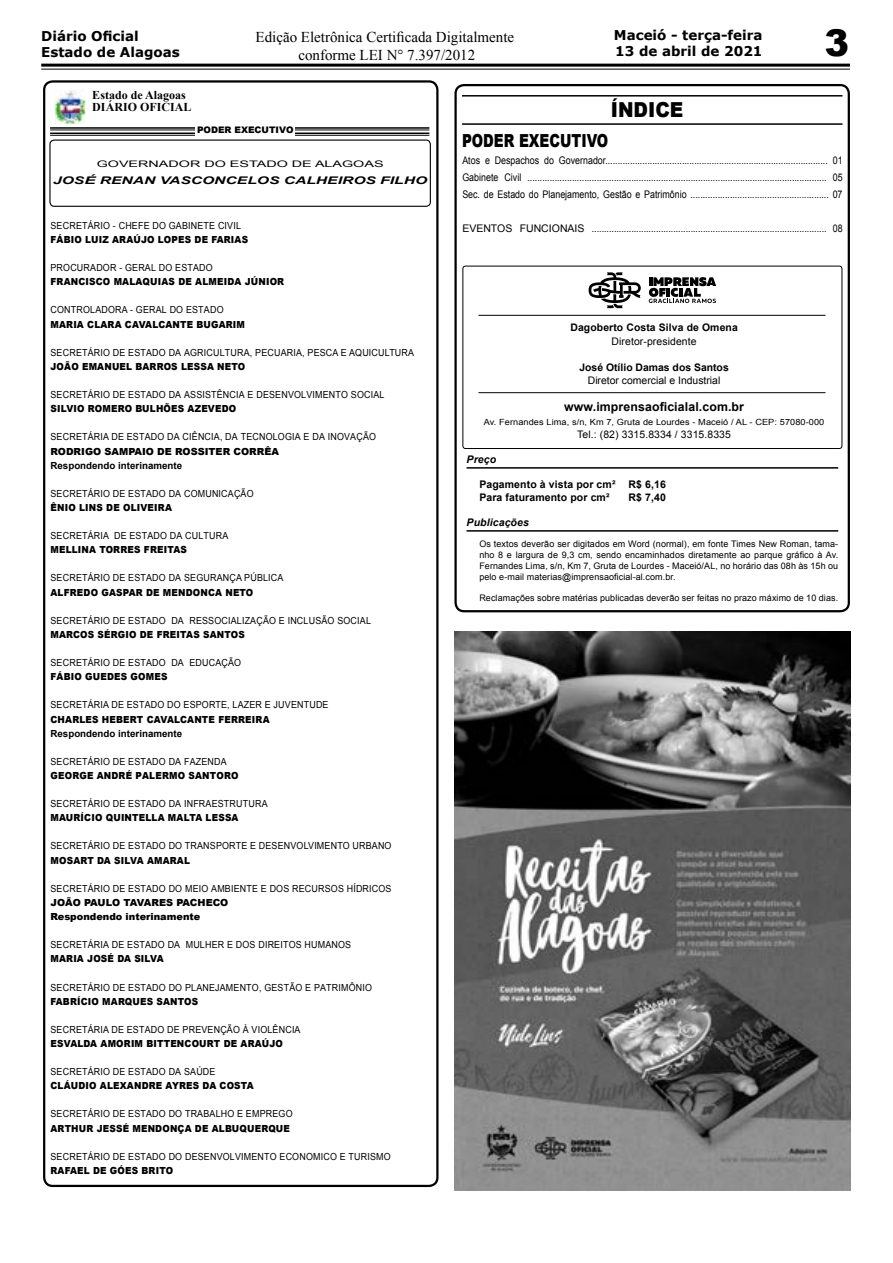
<style>
.page{position:relative;width:893px;height:1263px;background:#fff}
.page>*{position:absolute;margin:0;border:0;box-sizing:border-box;transform-origin:0 0}
.t1{font:900 36.9px "Arial";color:#000}
.t2{font:900 20.7px "Arial";color:#000;scale:.9 1}
.t3{font:900 18px "Arial";color:#000;scale:.76 1}
.t4{font:15px/18px "Times New Roman";color:#000;text-align:center}
.t5{font:700 13.5px/16.2px "Verdana";color:#000}
.t6{font:700 12.3px "Arial";letter-spacing:.01em;color:#000}
.t7{font:700 12px/12px "Times New Roman";color:#000}
.t8{font:10.5px/16.8px "Arial";color:#000;text-align:justify;scale:.85 1}
.t9{font:10.5px "Arial";color:#000}
.t10{font:700 10.5px/12.6px "Arial";letter-spacing:.01em;color:#000}
.t11{font:italic 700 10.5px "Arial";color:#000;scale:1.49 1}
.t12{font:italic 700 10.5px "Arial";color:#000}
.t13{font:10.35px "Arial";letter-spacing:.01em;color:#000}
.t14{font:700 10.35px "Arial";letter-spacing:.01em;color:#000}
.t15{font:9.75px "Arial";letter-spacing:.02em;color:#000;scale:.91 1}
.t16{font:900 9.75px "Arial";letter-spacing:.02em;color:#000;scale:.91 1}
.t17{font:900 9.75px/14.1px "Arial";color:#000}
.t18{font:700 9.75px "Arial";color:#000}
.t19{font:9px/10.8px "Arial";letter-spacing:.01em;color:#000;text-align:justify}
.t20{font:9px "Arial";letter-spacing:.01em;color:#000;scale:1.59 1}
.t21{font:900 9px "Arial";color:#000}
.t22{font:8.55px "Arial";letter-spacing:.01em;color:#000;scale:1.08 1}
</style>
<div class="page">
<hr style="left:41px;top:64px;width:808px;height:3px;background:#000">
<hr style="left:41px;top:69px;width:808px;height:1px;background:#000">
<div style="left:43px;top:80px;width:395px;height:1107px;border:2px solid #000;border-radius:9px"></div>
<div style="left:49px;top:140px;width:382px;height:67px;border:1px solid #000;border-radius:4px"></div>
<hr style="left:50px;top:127px;width:379px;height:2px;background:#000">
<hr style="left:50px;top:130px;width:379px;height:1px;background:#000">
<hr style="left:50px;top:133px;width:379px;height:1px;background:#000">
<hr style="left:50px;top:135px;width:379px;height:1px;background:#000">
<img style="left:54px;top:90px;width:31px;height:34px">
<div style="left:195px;top:124px;width:100px;height:12px;background:#fff"></div>
<div style="left:454px;top:84px;width:396px;height:528px;border:2px solid #000;border-radius:9px"></div>
<hr style="left:462px;top:95px;width:380px;height:2px;background:#000">
<hr style="left:462px;top:123px;width:380px;height:2px;background:#000">
<hr style="left:467px;top:467px;width:371px;height:2px;background:#000">
<hr style="left:467px;top:530px;width:371px;height:2px;background:#000">
<div style="left:462px;top:266px;width:380px;height:183px;border:1px solid #000;border-radius:3px"></div>
<svg style="left:649px;top:277px;width:67px;height:26px"></svg>
<svg style="left:589px;top:272px;width:52px;height:36px"></svg>
<hr style="left:478px;top:315px;width:347px;height:1px;background:#000">
<hr style="left:478px;top:392px;width:347px;height:1px;background:#000">
<img style="left:455px;top:631px;width:395px;height:560px">
<h3 class="t5" style="left:41px;top:28px;width:140px">Diário Oficial<br>Estado de Alagoas</h3>
<h3 class="t4" style="left:256px;top:28px;width:260px">Edição Eletrônica Certificada Digitalmente conforme LEI N° 7.397/2012</h3>
<p class="t7" style="left:92px;top:89px;width:101px">Estado de Alagoas<br>DIÁRIO OFICIAL</p>
<h3 class="t5" style="left:614px;top:27px;width:150px">Maceió - terça-feira<br>13 de abril de 2021</h3>
<h1 class="t1" style="left:825px;top:16px;width:26px">3</h1>
<h2 class="t2" style="left:611px;top:95px;width:82px">ÍNDICE</h2>
<p class="t21" style="left:197px;top:124px;width:98px">PODER EXECUTIVO</p>
<p class="t20" style="left:97px;top:158px;width:182px">GOVERNADOR DO ESTADO DE ALAGOAS</p>
<p class="t11" style="left:53px;top:173px;width:253px">JOSÉ RENAN VASCONCELOS CALHEIROS FILHO</p>
<p class="t15" style="left:51px;top:219px;width:211px">SECRETÁRIO - CHEFE DO GABINETE CIVIL</p>
<p class="t16" style="left:51px;top:232px;width:219px">FÁBIO LUIZ ARAÚJO LOPES DE FARIAS</p>
<p class="t15" style="left:51px;top:261px;width:180px">PROCURADOR - GERAL DO ESTADO</p>
<p class="t16" style="left:51px;top:275px;width:258px">FRANCISCO MALAQUIAS DE ALMEIDA JÚNIOR</p>
<p class="t15" style="left:51px;top:304px;width:192px">CONTROLADORA - GERAL DO ESTADO</p>
<p class="t16" style="left:51px;top:317px;width:215px">MARIA CLARA CAVALCANTE BUGARIM</p>
<p class="t15" style="left:51px;top:346px;width:401px">SECRETÁRIO DE ESTADO DA AGRICULTURA, PECUARIA, PESCA E AQUICULTURA</p>
<p class="t16" style="left:51px;top:359px;width:215px">JOÃO EMANUEL BARROS LESSA NETO</p>
<p class="t15" style="left:51px;top:388px;width:368px">SECRETÁRIO DE ESTADO DA ASSISTÊNCIA E DESENVOLVIMENTO SOCIAL</p>
<p class="t16" style="left:51px;top:402px;width:206px">SILVIO ROMERO BULHÕES AZEVEDO</p>
<p class="t15" style="left:51px;top:431px;width:359px">SECRETÁRIA DE ESTADO DA CIÊNCIA, DA TECNOLOGIA E DA INOVAÇÃO</p>
<p class="t17" style="left:51px;top:444px;width:230px">RODRIGO SAMPAIO DE ROSSITER CORRÊA</p>
<p class="t18" style="left:51px;top:459px;width:133px">Respondendo interinamente</p>
<p class="t15" style="left:51px;top:487px;width:225px">SECRETÁRIO DE ESTADO DA COMUNICAÇÃO</p>
<p class="t16" style="left:51px;top:500px;width:135px">ÊNIO LINS DE OLIVEIRA</p>
<p class="t15" style="left:51px;top:529px;width:197px">SECRETÁRIA DE ESTADO DA CULTURA</p>
<p class="t16" style="left:51px;top:543px;width:151px">MELLINA TORRES FREITAS</p>
<p class="t15" style="left:51px;top:572px;width:258px">SECRETÁRIO DE ESTADO DA SEGURANÇA PÚBLICA</p>
<p class="t16" style="left:51px;top:585px;width:224px">ALFREDO GASPAR DE MENDONCA NETO</p>
<p class="t15" style="left:51px;top:614px;width:354px">SECRETÁRIO DE ESTADO DA RESSOCIALIZAÇÃO E INCLUSÃO SOCIAL</p>
<p class="t16" style="left:51px;top:627px;width:215px">MARCOS SÉRGIO DE FREITAS SANTOS</p>
<p class="t15" style="left:51px;top:656px;width:211px">SECRETÁRIO DE ESTADO DA EDUCAÇÃO</p>
<p class="t16" style="left:51px;top:670px;width:130px">FÁBIO GUEDES GOMES</p>
<p class="t15" style="left:51px;top:699px;width:307px">SECRETÁRIA DE ESTADO DO ESPORTE, LAZER E JUVENTUDE</p>
<p class="t16" style="left:51px;top:712px;width:242px">CHARLES HEBERT CAVALCANTE FERREIRA</p>
<p class="t15" style="left:51px;top:755px;width:195px">SECRETÁRIO DE ESTADO DA FAZENDA</p>
<p class="t16" style="left:51px;top:768px;width:208px">GEORGE ANDRÉ PALERMO SANTORO</p>
<p class="t15" style="left:51px;top:797px;width:240px">SECRETÁRIO DE ESTADO DA INFRAESTRUTURA</p>
<p class="t16" style="left:51px;top:811px;width:208px">MAURÍCIO QUINTELLA MALTA LESSA</p>
<p class="t15" style="left:51px;top:840px;width:376px">SECRETÁRIO DE ESTADO DO TRANSPORTE E DESENVOLVIMENTO URBANO</p>
<p class="t16" style="left:51px;top:853px;width:155px">MOSART DA SILVA AMARAL</p>
<p class="t15" style="left:51px;top:882px;width:376px">SECRETÁRIO DE ESTADO DO MEIO AMBIENTE E DOS RECURSOS HÍDRICOS</p>
<p class="t17" style="left:51px;top:895px;width:179px">JOÃO PAULO TAVARES PACHECO<br>Respondendo interinamente</p>
<p class="t15" style="left:51px;top:938px;width:332px">SECRETÁRIA DE ESTADO DA MULHER E DOS DIREITOS HUMANOS</p>
<p class="t16" style="left:51px;top:952px;width:126px">MARIA JOSÉ DA SILVA</p>
<p class="t15" style="left:51px;top:981px;width:355px">SECRETÁRIO DE ESTADO DO PLANEJAMENTO, GESTÃO E PATRIMÔNIO</p>
<p class="t16" style="left:51px;top:994px;width:164px">FABRÍCIO MARQUES SANTOS</p>
<p class="t15" style="left:51px;top:1023px;width:276px">SECRETÁRIA DE ESTADO DE PREVENÇÃO À VIOLÊNCIA</p>
<p class="t16" style="left:51px;top:1036px;width:257px">ESVALDA AMORIM BITTENCOURT DE ARAÚJO</p>
<p class="t15" style="left:51px;top:1065px;width:183px">SECRETÁRIO DE ESTADO DA SAÚDE</p>
<p class="t16" style="left:51px;top:1079px;width:225px">CLÁUDIO ALEXANDRE AYRES DA COSTA</p>
<p class="t15" style="left:51px;top:1108px;width:268px">SECRETÁRIO DE ESTADO DO TRABALHO E EMPREGO</p>
<p class="t16" style="left:51px;top:1121px;width:265px">ARTHUR JESSÉ MENDONÇA DE ALBUQUERQUE</p>
<p class="t15" style="left:51px;top:1150px;width:375px">SECRETÁRIO DE ESTADO DO DESENVOLVIMENTO ECONOMICO E TURISMO</p>
<p class="t16" style="left:51px;top:1163px;width:136px">RAFAEL DE GÓES BRITO</p>
<h3 class="t3" style="left:462px;top:128px;width:194px">PODER EXECUTIVO</h3>
<p class="t8" style="left:462px;top:152px;width:449px">Atos e Despachos do Governador.......................................................................................... 01<br>Gabinete Civil ......................................................................................................................... 05<br>Sec. de Estado do Planejamento, Gestão e Patrimônio ........................................................ 07</p>
<p class="t9" style="left:462px;top:221px;width:382px">EVENTOS FUNCIONAIS ............................................................................................... 08</p>
<p class="t14" style="left:570px;top:321px;width:169px">Dagoberto Costa Silva de Omena</p>
<p class="t13" style="left:611px;top:334px;width:87px">Diretor-presidente</p>
<p class="t14" style="left:579px;top:361px;width:151px">José Otílio Damas dos Santos</p>
<p class="t13" style="left:588px;top:374px;width:134px">Diretor comercial e Industrial</p>
<p class="t6" style="left:564px;top:399px;width:181px">www.imprensaoficialal.com.br</p>
<p class="t22" style="left:484px;top:416px;width:317px">Av. Fernandes Lima, s/n, Km 7, Gruta de Lourdes - Maceió / AL - CEP: 57080-000</p>
<p class="t13" style="left:577px;top:428px;width:155px">Tel.: (82) 3315.8334 / 3315.8335</p>
<p class="t12" style="left:467px;top:452px;width:31px">Preço</p>
<p class="t10" style="left:479px;top:478px;width:188px">Pagamento à vista por cm² R$ 6,16<br>Para faturamento por cm²</p>
<p class="t10" style="left:629px;top:491px;width:39px">R$ 7,40</p>
<p class="t12" style="left:467px;top:515px;width:64px">Publicações</p>
<p class="t19" style="left:479px;top:539px;width:360px">Os textos deverão ser digitados em Word (normal), em fonte Times New Roman, tama&shy;nho 8 e largura de 9,3 cm, sendo encaminhados diretamente ao parque gráfico à Av.<br>Fernandes Lima, s/n, Km 7, Gruta de Lourdes - Maceió/AL, no horário das 08h às 15h ou pelo e-mail materias@imprensaoficial-al.com.br.</p>
<p class="t19" style="left:479px;top:593px;width:360px">Reclamações sobre matérias publicadas deverão ser feitas no prazo máximo de 10 dias.</p>
</div>
